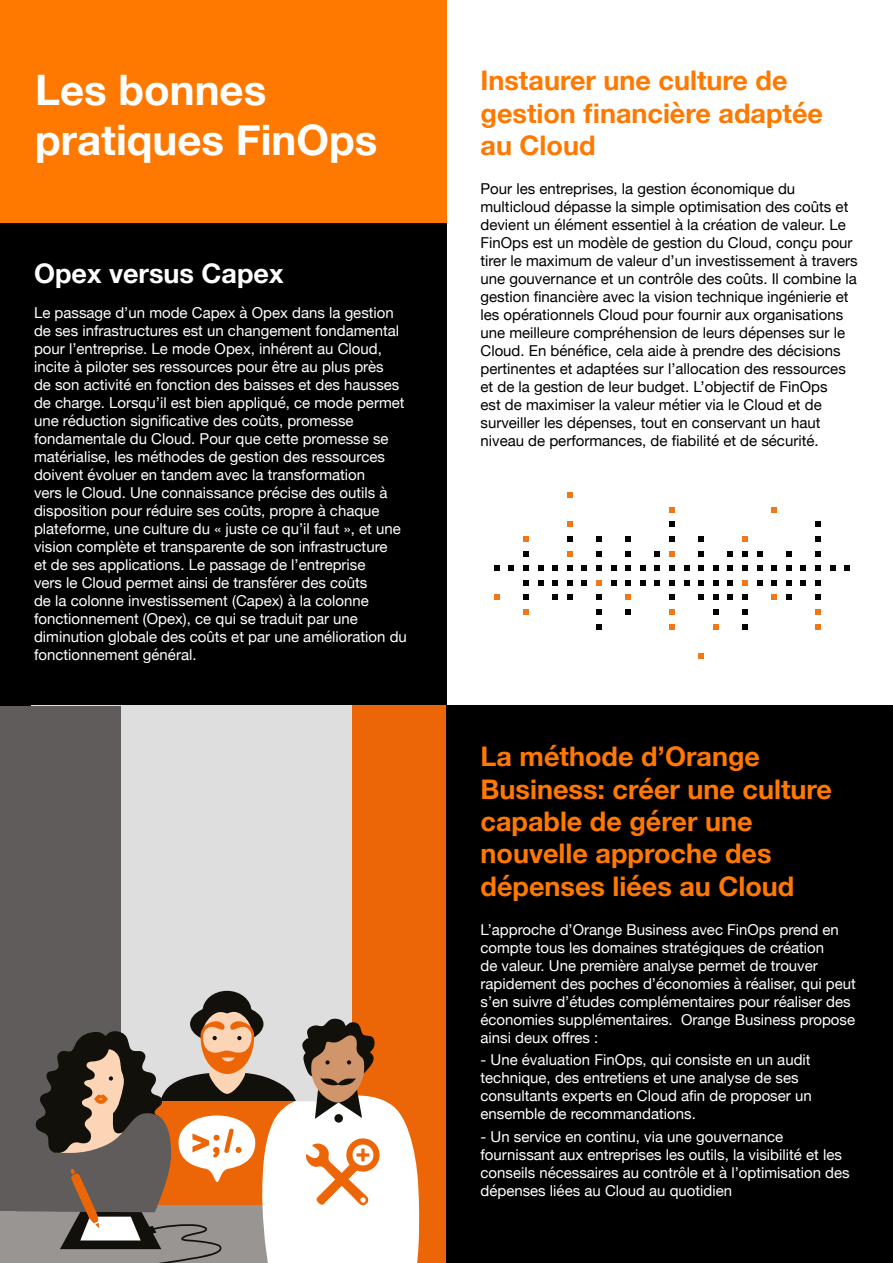
<style>
.page{position:relative;width:893px;height:1263px;background:#fff}
.page>*{position:absolute;margin:0;border:0;box-sizing:border-box;transform-origin:0 0}
.t1{font:700 42px/50.4px "Helvetica Neue";color:#fff}
.t2{font:700 27px/32.4px "Helvetica Neue";color:#ff7900}
.t3{font:700 27px "Helvetica Neue";color:#fff}
.t4{font:15px/18px "Helvetica Neue";color:#fff}
.t5{font:15px/18px "Helvetica Neue";color:#000}
</style>
<div class="page">
<div style="left:0;top:223px;width:446px;height:948px;background:#000"></div>
<div style="left:0;top:0;width:446px;height:223px;background:#ff7900"></div>
<div style="left:31px;top:706px;width:416px;height:555px;background:#dfdede"></div>
<div style="left:353px;top:706px;width:94px;height:557px;background:#ec6608"></div>
<div style="left:0;top:706px;width:120px;height:556px;background:#5f5c5b"></div>
<div style="left:0;top:1211px;width:106px;height:52px;background:#999593"></div>
<div style="left:202px;top:991px;width:49px;height:41px;background:#12100b;border-radius:50%"></div>
<svg style="left:16px;top:1002px;width:404px;height:261px"></svg>
<div style="left:446px;top:706px;width:447px;height:557px;background:#000"></div>
<svg style="left:669px;top:507px;width:6px;height:5px"></svg>
<svg style="left:567px;top:522px;width:6px;height:5px"></svg>
<svg style="left:669px;top:522px;width:6px;height:5px"></svg>
<svg style="left:815px;top:522px;width:6px;height:5px"></svg>
<svg style="left:523px;top:536px;width:6px;height:6px"></svg>
<svg style="left:567px;top:536px;width:6px;height:6px"></svg>
<svg style="left:567px;top:492px;width:6px;height:6px"></svg>
<svg style="left:596px;top:536px;width:6px;height:6px"></svg>
<svg style="left:625px;top:536px;width:6px;height:6px"></svg>
<svg style="left:669px;top:536px;width:6px;height:6px"></svg>
<svg style="left:698px;top:536px;width:6px;height:6px"></svg>
<svg style="left:771px;top:507px;width:5px;height:5px"></svg>
<svg style="left:742px;top:536px;width:6px;height:6px"></svg>
<svg style="left:815px;top:536px;width:6px;height:6px"></svg>
<svg style="left:523px;top:551px;width:6px;height:5px"></svg>
<svg style="left:567px;top:551px;width:6px;height:5px"></svg>
<svg style="left:596px;top:551px;width:6px;height:5px"></svg>
<svg style="left:625px;top:551px;width:6px;height:5px"></svg>
<svg style="left:655px;top:551px;width:5px;height:5px"></svg>
<svg style="left:669px;top:551px;width:6px;height:5px"></svg>
<svg style="left:698px;top:551px;width:6px;height:5px"></svg>
<svg style="left:728px;top:551px;width:5px;height:5px"></svg>
<svg style="left:742px;top:551px;width:6px;height:5px"></svg>
<svg style="left:757px;top:551px;width:5px;height:5px"></svg>
<svg style="left:786px;top:551px;width:5px;height:5px"></svg>
<svg style="left:815px;top:551px;width:6px;height:5px"></svg>
<svg style="left:494px;top:566px;width:6px;height:5px"></svg>
<svg style="left:509px;top:566px;width:5px;height:5px"></svg>
<svg style="left:523px;top:566px;width:6px;height:5px"></svg>
<svg style="left:538px;top:566px;width:5px;height:5px"></svg>
<svg style="left:552px;top:566px;width:6px;height:5px"></svg>
<svg style="left:567px;top:566px;width:6px;height:5px"></svg>
<svg style="left:582px;top:566px;width:5px;height:5px"></svg>
<svg style="left:596px;top:566px;width:6px;height:5px"></svg>
<svg style="left:611px;top:566px;width:5px;height:5px"></svg>
<svg style="left:625px;top:566px;width:6px;height:5px"></svg>
<svg style="left:640px;top:566px;width:5px;height:5px"></svg>
<svg style="left:655px;top:566px;width:5px;height:5px"></svg>
<svg style="left:669px;top:566px;width:6px;height:5px"></svg>
<svg style="left:684px;top:566px;width:5px;height:5px"></svg>
<svg style="left:698px;top:566px;width:6px;height:5px"></svg>
<svg style="left:713px;top:566px;width:5px;height:5px"></svg>
<svg style="left:728px;top:566px;width:5px;height:5px"></svg>
<svg style="left:742px;top:566px;width:6px;height:5px"></svg>
<svg style="left:757px;top:566px;width:5px;height:5px"></svg>
<svg style="left:771px;top:566px;width:6px;height:5px"></svg>
<svg style="left:786px;top:566px;width:5px;height:5px"></svg>
<svg style="left:801px;top:566px;width:5px;height:5px"></svg>
<svg style="left:815px;top:566px;width:6px;height:5px"></svg>
<svg style="left:830px;top:566px;width:5px;height:5px"></svg>
<svg style="left:844px;top:566px;width:6px;height:5px"></svg>
<svg style="left:523px;top:580px;width:6px;height:5px"></svg>
<svg style="left:538px;top:580px;width:5px;height:5px"></svg>
<svg style="left:552px;top:580px;width:6px;height:5px"></svg>
<svg style="left:567px;top:580px;width:6px;height:5px"></svg>
<svg style="left:582px;top:580px;width:5px;height:5px"></svg>
<svg style="left:596px;top:580px;width:6px;height:5px"></svg>
<svg style="left:611px;top:580px;width:5px;height:5px"></svg>
<svg style="left:625px;top:580px;width:6px;height:5px"></svg>
<svg style="left:640px;top:580px;width:5px;height:5px"></svg>
<svg style="left:655px;top:580px;width:5px;height:5px"></svg>
<svg style="left:669px;top:580px;width:6px;height:5px"></svg>
<svg style="left:684px;top:580px;width:5px;height:5px"></svg>
<svg style="left:698px;top:580px;width:6px;height:5px"></svg>
<svg style="left:713px;top:580px;width:5px;height:5px"></svg>
<svg style="left:728px;top:580px;width:5px;height:5px"></svg>
<svg style="left:742px;top:580px;width:6px;height:5px"></svg>
<svg style="left:757px;top:580px;width:5px;height:5px"></svg>
<svg style="left:771px;top:580px;width:6px;height:5px"></svg>
<svg style="left:786px;top:580px;width:5px;height:5px"></svg>
<svg style="left:801px;top:580px;width:5px;height:5px"></svg>
<svg style="left:815px;top:580px;width:6px;height:5px"></svg>
<svg style="left:552px;top:595px;width:6px;height:5px"></svg>
<svg style="left:567px;top:595px;width:6px;height:5px"></svg>
<svg style="left:494px;top:595px;width:6px;height:5px"></svg>
<svg style="left:596px;top:595px;width:6px;height:5px"></svg>
<svg style="left:625px;top:595px;width:6px;height:5px"></svg>
<svg style="left:669px;top:595px;width:6px;height:5px"></svg>
<svg style="left:698px;top:595px;width:6px;height:5px"></svg>
<svg style="left:713px;top:595px;width:5px;height:5px"></svg>
<svg style="left:728px;top:595px;width:5px;height:5px"></svg>
<svg style="left:742px;top:595px;width:6px;height:5px"></svg>
<svg style="left:771px;top:595px;width:6px;height:5px"></svg>
<svg style="left:786px;top:595px;width:5px;height:5px"></svg>
<svg style="left:815px;top:595px;width:6px;height:5px"></svg>
<svg style="left:596px;top:609px;width:6px;height:6px"></svg>
<svg style="left:625px;top:609px;width:6px;height:6px"></svg>
<svg style="left:669px;top:609px;width:6px;height:6px"></svg>
<svg style="left:713px;top:609px;width:5px;height:6px"></svg>
<svg style="left:742px;top:609px;width:6px;height:6px"></svg>
<svg style="left:815px;top:609px;width:6px;height:6px"></svg>
<svg style="left:596px;top:624px;width:6px;height:5px"></svg>
<svg style="left:669px;top:624px;width:6px;height:5px"></svg>
<svg style="left:713px;top:624px;width:5px;height:5px"></svg>
<svg style="left:742px;top:624px;width:6px;height:5px"></svg>
<svg style="left:698px;top:653px;width:6px;height:5px"></svg>
<svg style="left:815px;top:624px;width:6px;height:5px"></svg>
<svg style="left:523px;top:609px;width:6px;height:6px"></svg>
<svg style="left:523px;top:595px;width:6px;height:5px"></svg>
<h1 class="t1" style="left:35px;top:66px;width:344px">Les bonnes pratiques FinOps</h1>
<h2 class="t2" style="left:480px;top:65px;width:344px">Instaurer une culture de gestion financière adaptée au Cloud</h2>
<p class="t5" style="left:480px;top:181px;width:379px">Pour les entreprises, la gestion économique du multicloud dépasse la simple optimisation des coûts et devient un élément essentiel à la création de valeur. Le FinOps est un modèle de gestion du Cloud, conçu pour tirer le maximum de valeur d’un investissement à travers une gouvernance et un contrôle des coûts. Il combine la gestion financière avec la vision technique ingénierie et les opérationnels Cloud pour fournir aux organisations une meilleure compréhension de leurs dépenses sur le Cloud. En bénéfice, cela aide à prendre des décisions pertinentes et adaptées sur l’allocation des ressources et de la gestion de leur budget. L’objectif de FinOps<br>est de maximiser la valeur métier via le Cloud et de surveiller les dépenses, tout en conservant un haut niveau de performances, de fiabilité et de sécurité.</p>
<h2 class="t3" style="left:34px;top:252px;width:251px">Opex versus Capex</h2>
<p class="t4" style="left:34px;top:304px;width:374px">Le passage d’un mode Capex à Opex dans la gestion de ses infrastructures est un changement fondamental pour l’entreprise. Le mode Opex, inhérent au Cloud, incite à piloter ses ressources pour être au plus près<br>de son activité en fonction des baisses et des hausses de charge. Lorsqu’il est bien appliqué, ce mode permet une réduction significative des coûts, promesse fondamentale du Cloud. Pour que cette promesse se matérialise, les méthodes de gestion des ressources doivent évoluer en tandem avec la transformation<br>vers le Cloud. Une connaissance précise des outils à disposition pour réduire ses coûts, propre à chaque plateforme, une culture du « juste ce qu’il faut », et une vision complète et transparente de son infrastructure<br>et de ses applications. Le passage de l’entreprise<br>vers le Cloud permet ainsi de transférer des coûts<br>de la colonne investissement (Capex) à la colonne fonctionnement (Opex), ce qui se traduit par une diminution globale des coûts et par une amélioration du fonctionnement général.</p>
<h2 class="t2" style="left:480px;top:741px;width:353px">La méthode d’Orange<br>Business: créer une culture capable de gérer une nouvelle approche des dépenses liées au Cloud</h2>
<p class="t4" style="left:480px;top:921px;width:377px">L’approche d’Orange Business avec FinOps prend en compte tous les domaines stratégiques de création<br>de valeur. Une première analyse permet de trouver rapidement des poches d’économies à réaliser, qui peut s’en suivre d’études complémentaires pour réaliser des économies supplémentaires. Orange Business propose ainsi deux offres :</p>
<p class="t4" style="left:480px;top:1052px;width:333px">- Une évaluation FinOps, qui consiste en un audit technique, des entretiens et une analyse de ses consultants experts en Cloud afin de proposer un ensemble de recommandations.</p>
<p class="t4" style="left:480px;top:1128px;width:371px">- Un service en continu, via une gouvernance fournissant aux entreprises les outils, la visibilité et les conseils nécessaires au contrôle et à l’optimisation des dépenses liées au Cloud au quotidien</p>
</div>
